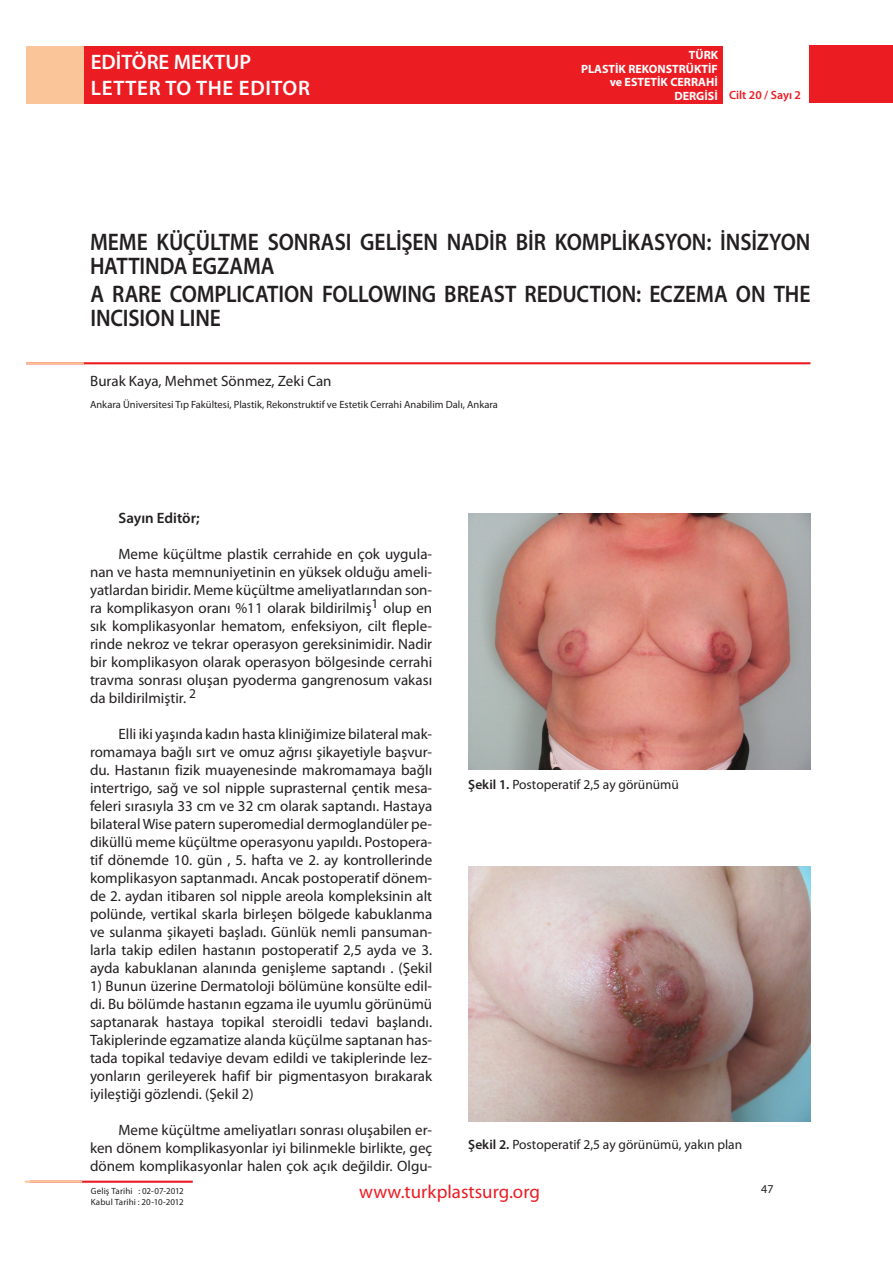
<style>
.page{position:relative;width:893px;height:1263px;background:#fff}
.page>*{position:absolute;margin:0;border:0;box-sizing:border-box;transform-origin:0 0}
.Başlık_Türkçe{font:600 24px/24px "Myriad Pro";letter-spacing:-.005em;color:#231f20;scale:.9 1}
.Başlık_ingilizce{font:600 24px "Myriad Pro";letter-spacing:-.005em;color:#231f20;scale:.9 1}
.Metin{font:600 21px "Myriad Pro";letter-spacing:.03em;color:#fff}
.Metin-2{font:600 21px "Myriad Pro";letter-spacing:.01em;color:#fff}
.Metin-3{font:18.9px "Myriad Pro";color:#ec1c23}
.Metin-4{font:15px/18px "Myriad Pro";color:#231f20;text-align:justify}
.isimler{font:15px "Myriad Pro";color:#231f20}
.Metin-5{font:600 15px "Myriad Pro";color:#231f20}
.tablo_satır2_ve_resi{font:13.5px "Myriad Pro";color:#231f20}
.Metin-6{font:700 12px "Myriad Pro";color:#fff}
.Metin-7{font:600 12px "Myriad Pro";color:#ec1c23}
.Başlık_ingilizce-2{font:12px "Myriad Pro";color:#231f20}
.Kurumlar{font:10.5px "Myriad Pro";color:#231f20}
.Adres{font:9px "Myriad Pro";letter-spacing:.015em;color:#231f20}
.Metin-8{font:9px "Myriad Pro";letter-spacing:.015em;color:#231f20}
.s1{font-weight:600}
</style>
<div class="page">
<div style="left:26px;top:46px;width:696px;height:58px;background:#ec1c23"></div>
<div style="left:26px;top:46px;width:58px;height:58px;background:#fbc59a"></div>
<hr style="left:26px;top:362px;width:784px;height:2px;background:#ec1c23">
<hr style="left:26px;top:362px;width:58px;height:2px;background:#fbc59a">
<hr style="left:30px;top:1180px;width:163px;height:3px;background:#ec1c23">
<hr style="left:25px;top:1180px;width:57px;height:3px;background:#fbc59a">
<div style="left:810px;top:46px;width:83px;height:57px;background:#ec1c23"></div>
<img style="left:468px;top:513px;width:342px;height:257px">
<img style="left:468px;top:866px;width:342px;height:255px">
<p class="Metin-6" style="left:689px;top:47px;width:31px">TÜRK</p>
<p class="Metin-2" style="left:91px;top:49px;width:162px">EDİTÖRE MEKTUP</p>
<p class="Metin-6" style="left:581px;top:61px;width:138px">PLASTİK REKONSTRÜKTİF</p>
<p class="Metin" style="left:91px;top:75px;width:221px">LETTER TO THE EDITOR</p>
<p class="Metin-6" style="left:610px;top:74px;width:110px">ve ESTETİK CERRAHİ</p>
<p class="Metin-6" style="left:674px;top:88px;width:45px">DERGİSİ</p>
<p class="Metin-7" style="left:729px;top:87px;width:74px">CILT 20 / SAYI 2</p>
<p class="Başlık_Türkçe" style="left:90px;top:229px;width:802px">MEME KÜÇÜLTME SONRASI GELİŞEN NADİR BİR KOMPLİKASYON: İNSİZYON<br>HATTINDA EGZAMA</p>
<p class="Başlık_ingilizce" style="left:90px;top:278px;width:677px">A RARE COMPLICATION FOLLOWING BREAST REDUCTION: ECZEMA</p>
<p class="Başlık_ingilizce" style="left:736px;top:278px;width:57px">ON THE</p>
<p class="Başlık_ingilizce" style="left:90px;top:302px;width:13px">INCISION</p>
<p class="Başlık_ingilizce" style="left:179px;top:302px;width:12px">LINE</p>
<p class="isimler" style="left:90px;top:372px;width:243px">Burak Kaya, Mehmet Sönmez, Zeki Can</p>
<p class="Kurumlar" style="left:90px;top:398px;width:409px">Ankara Üniversitesi Tıp Fakültesi, Plastik, Rekonstruktif ve Estetik Cerrahi Anabilim Dalı, Ankara</p>
<p class="Metin-5" style="left:118px;top:509px;width:83px">SAYIN EDITÖR;</p>
<p class="Metin-4" style="left:90px;top:545px;width:344px;text-indent:28px">Meme küçültme plastik cerrahide en çok uygula&shy;nan ve hasta memnuniyetinin en yüksek olduğu ameli&shy;yatlardan biridir. Meme küçültme ameliyatlarından son&shy;ra komplikasyon oranı %11 olarak bildirilmiş<sup>1</sup> olup en sık komplikasyonlar hematom, enfeksiyon, cilt fleple&shy;rinde nekroz ve tekrar operasyon gereksinimidir. Nadir bir komplikasyon olarak operasyon bölgesinde cerrahi travma sonrası oluşan pyoderma gangrenosum vakası da bildirilmiştir. <sup>2</sup></p>
<p class="Metin-4" style="left:90px;top:725px;width:344px;text-indent:28px">Elli iki yaşında kadın hasta kliniğimize bilateral mak&shy;romamaya bağlı sırt ve omuz ağrısı şikayetiyle başvur&shy;du. Hastanın fizik muayenesinde makromamaya bağlı intertrigo, sağ ve sol nipple suprasternal çentik mesa&shy;feleri sırasıyla 33 cm ve 32 cm olarak saptandı. Hastaya bilateral Wise patern superomedial dermoglandüler pe&shy;diküllü meme küçültme operasyonu yapıldı. Postopera&shy;tif dönemde 10. gün , 5. hafta ve 2. ay kontrollerinde komplikasyon saptanmadı. Ancak postoperatif dönem&shy;de 2. aydan itibaren sol nipple areola kompleksinin alt polünde, vertikal skarla birleşen bölgede kabuklanma ve sulanma şikayeti başladı. Günlük nemli pansuman&shy;larla takip edilen hastanın postoperatif 2,5 ayda ve 3. ayda kabuklanan alanında genişleme saptandı . (Şekil</p>
<p class="Metin-4" style="left:90px;top:977px;width:344px">1) Bunun üzerine Dermatoloji bölümüne konsülte edil&shy;di. Bu bölümde hastanın egzama ile uyumlu görünümü saptanarak hastaya topikal steroidli tedavi başlandı.<br>Takiplerinde egzamatize alanda küçülme saptanan has&shy;tada topikal tedaviye devam edildi ve takiplerinde lez&shy;yonların gerileyerek hafif bir pigmentasyon bırakarak iyileştiği gözlendi. (Şekil 2)</p>
<p class="Metin-4" style="left:90px;top:1121px;width:344px;text-indent:28px">Meme küçültme ameliyatları sonrası oluşabilen er&shy;ken dönem komplikasyonlar iyi bilinmekle birlikte, geç dönem komplikasyonlar halen çok açık değildir. Olgu-</p>
<p class="tablo_satır2_ve_resi" style="left:468px;top:776px;width:212px"><span class="s1">ŞEKIL 1.</span> Postoperatif 2,5 ay görünümü</p>
<p class="tablo_satır2_ve_resi" style="left:468px;top:1136px;width:276px"><span class="s1">ŞEKIL 2.</span> Postoperatif 2,5 ay görünümü, yakın plan</p>
<p class="Adres" style="left:91px;top:1185px;width:95px">Geliş Tarihi : 02-07-2012</p>
<p class="Metin-8" style="left:91px;top:1196px;width:94px">Kabul Tarihi : 20-10-2012</p>
<p class="Metin-3" style="left:359px;top:1180px;width:182px">www.turkplastsurg.org</p>
<p class="Başlık_ingilizce-2" style="left:761px;top:1182px;width:14px">47</p>
</div>
